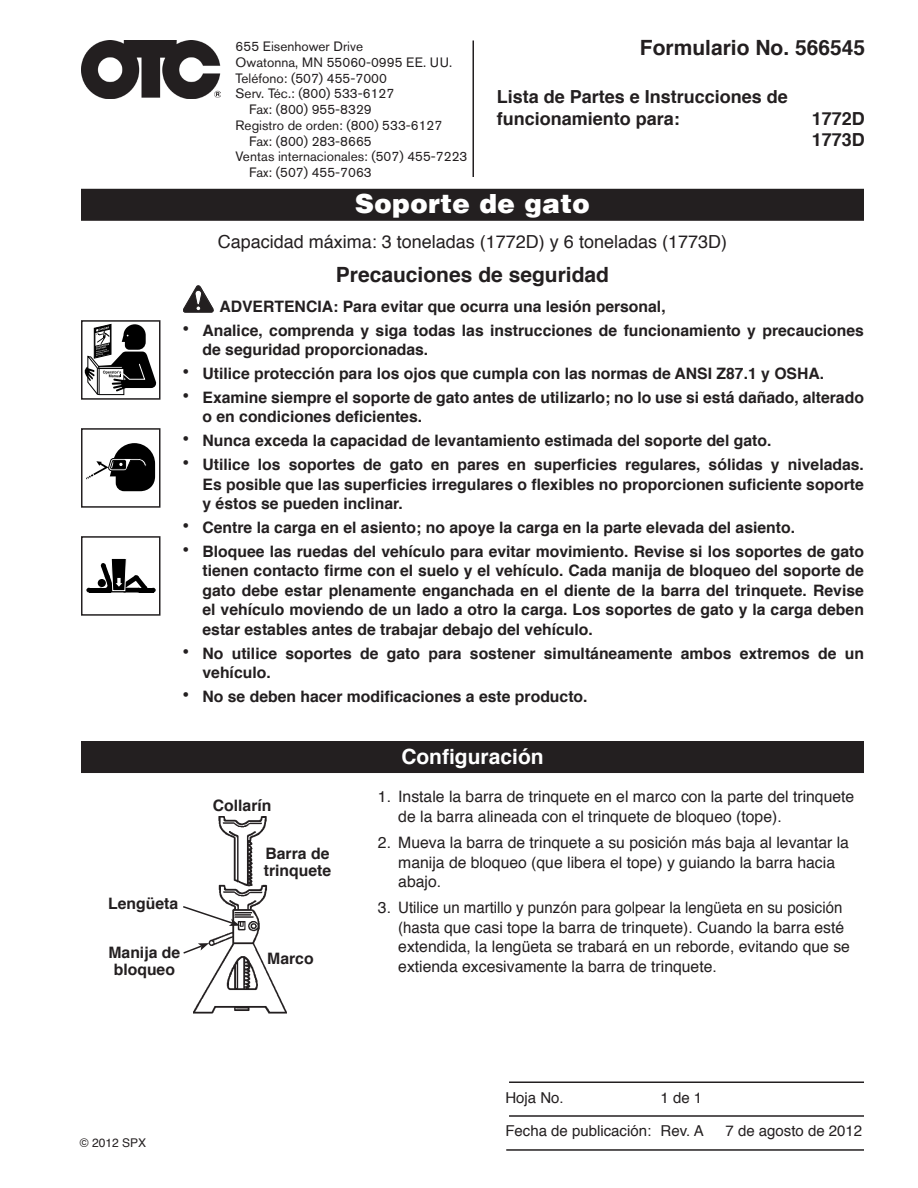
<style>
.page{position:relative;width:918px;height:1188px;background:#fff}
.page>*{position:absolute;margin:0;border:0;box-sizing:border-box;transform-origin:0 0}
.Headline{font:900 27px "Helvetica";color:#fff}
.Subhead_1{font:700 21px "Helvetica";color:#231f20}
.Subhead_1-2{font:700 21px "Helvetica";color:#fff}
.t1{font:700 18px/21.6px "Helvetica";color:#231f20}
.t2{font:18px "Helvetica";color:#231f20}
.Warnings{font:700 15.75px/19.5px "Helvetica";color:#231f20}
.t3{font:15.75px/19.5px "Helvetica";color:#231f20}
.Callouts{font:700 15.75px/16.5px "Helvetica";color:#231f20}
.t4{font:15px "Helvetica";color:#231f20}
.t5{font:13.5px "Akzidenz Grotesk BE";color:#231f20}
.t6{font:12px "Helvetica";color:#231f20}
.s1{font-size:21px}
</style>
<div class="page">
<hr style="left:509px;top:1082px;width:355px;height:1px;background:#231f20">
<hr style="left:506px;top:1149px;width:358px;height:2px;background:#231f20">
<hr style="left:509px;top:1115px;width:355px;height:2px;background:#231f20">
<div style="left:82px;top:742px;width:781px;height:30px;background:#231f20"></div>
<div style="left:81px;top:741px;width:783px;height:32px;border:2px solid #231f20"></div>
<hr style="left:472px;top:40px;width:2px;height:137px;background:#231f20">
<div style="left:82px;top:190px;width:781px;height:30px;background:#231f20"></div>
<div style="left:81px;top:189px;width:783px;height:32px;border:2px solid #231f20"></div>
<svg style="left:183px;top:286px;width:30px;height:27px"></svg>
<img style="left:194px;top:816px;width:93px;height:197px">
<svg style="left:183px;top:905px;width:57px;height:21px"></svg>
<svg style="left:183px;top:943px;width:26px;height:12px"></svg>
<div style="left:81px;top:320px;width:79px;height:80px;border:2px solid #231f20"></div>
<div style="left:81px;top:428px;width:79px;height:80px;border:2px solid #231f20"></div>
<div style="left:81px;top:536px;width:79px;height:80px;border:2px solid #231f20"></div>
<svg style="left:83px;top:324px;width:74px;height:71px"></svg>
<svg style="left:86px;top:443px;width:69px;height:48px"></svg>
<svg style="left:86px;top:588px;width:3px;height:4px"></svg>
<div style="left:89px;top:588px;width:12px;height:5px;background:#000"></div>
<svg style="left:98px;top:558px;width:58px;height:35px"></svg>
<img style="left:82px;top:41px;width:139px;height:57px">
<p class="t5" style="left:236px;top:38px;width:129px">655 Eisenhower Drive</p>
<p class="Subhead_1" style="left:640px;top:31px;width:227px">Formulario No. 566545</p>
<p class="t5" style="left:236px;top:54px;width:218px">Owatonna, MN 55060-0995 EE. UU.</p>
<p class="t5" style="left:236px;top:70px;width:153px">Teléfono: (507) 455-7000</p>
<p class="t5" style="left:236px;top:86px;width:160px">Serv. Téc.: (800) 533-6127</p>
<p class="t5" style="left:249px;top:101px;width:124px">Fax: (800) 955-8329</p>
<p class="t5" style="left:236px;top:117px;width:208px">Registro de orden: (800) 533-6127</p>
<p class="t5" style="left:249px;top:133px;width:124px">Fax: (800) 283-8665</p>
<p class="t5" style="left:236px;top:149px;width:233px">Ventas internacionales: (507) 455-7223</p>
<p class="t5" style="left:249px;top:164px;width:124px">Fax: (507) 455-7063</p>
<p class="t1" style="left:497px;top:86px;width:293px">Lista de Partes e Instrucciones de funcionamiento para:</p>
<p class="t1" style="left:812px;top:108px;width:55px">1772D</p>
<p class="t1" style="left:812px;top:129px;width:55px">1773D</p>
<p class="Headline" style="left:355px;top:187px;width:237px">Soporte de gato</p>
<p class="t2" style="left:218px;top:228px;width:511px">Capacidad máxima: 3 toneladas (1772D) y 6 toneladas (1773D)</p>
<p class="Subhead_1" style="left:336px;top:257px;width:275px">Precauciones de seguridad</p>
<p class="Warnings" style="left:219px;top:297px;width:448px">ADVERTENCIA: Para evitar que ocurra una lesión personal,</p>
<p class="Warnings" style="left:202px;top:321px;width:663px;text-indent:-20px"><span class="s1">•</span> Analice, comprenda y siga todas las instrucciones de funcionamiento y precauciones de seguridad proporcionadas.</p>
<p class="Warnings" style="left:182px;top:364px;width:643px"><span class="s1">•</span> Utilice protección para los ojos que cumpla con las normas de ANSI Z87.1 y OSHA.</p>
<p class="Warnings" style="left:202px;top:388px;width:663px;text-indent:-20px"><span class="s1">•</span> Examine siempre el soporte de gato antes de utilizarlo; no lo use si está dañado, alterado o en condiciones deficientes.</p>
<p class="Warnings" style="left:182px;top:431px;width:591px"><span class="s1">•</span> Nunca exceda la capacidad de levantamiento estimada del soporte del gato.</p>
<p class="Warnings" style="left:202px;top:455px;width:663px;text-align:justify;text-indent:-20px"><span class="s1">•</span> Utilice los soportes de gato en pares en superficies regulares, sólidas y niveladas.<br>Es posible que las superficies irregulares o flexibles no proporcionen suficiente soporte y éstos se pueden inclinar.</p>
<p class="Warnings" style="left:182px;top:518px;width:614px"><span class="s1">•</span> Centre la carga en el asiento; no apoye la carga en la parte elevada del asiento.</p>
<p class="Warnings" style="left:202px;top:542px;width:663px;text-align:justify;text-indent:-20px"><span class="s1">•</span> Bloquee las ruedas del vehículo para evitar movimiento. Revise si los soportes de gato tienen contacto firme con el suelo y el vehículo. Cada manija de bloqueo del soporte de gato debe estar plenamente enganchada en el diente de la barra del trinquete. Revise el vehículo moviendo de un lado a otro la carga. Los soportes de gato y la carga deben estar estables antes de trabajar debajo del vehículo.</p>
<p class="Warnings" style="left:202px;top:644px;width:663px;text-indent:-20px"><span class="s1">•</span> No utilice soportes de gato para sostener simultáneamente ambos extremos de un vehículo.</p>
<p class="Warnings" style="left:182px;top:687px;width:407px"><span class="s1">•</span> No se deben hacer modificaciones a este producto.</p>
<p class="Subhead_1-2" style="left:401px;top:740px;width:144px">Configuración</p>
<p class="Callouts" style="left:213px;top:797px;width:60px">Collarín</p>
<p class="t3" style="left:398px;top:788px;width:458px;text-indent:-20px">1. Instale la barra de trinquete en el marco con la parte del trinquete de la barra alineada con el trinquete de bloqueo (tope).</p>
<p class="t3" style="left:398px;top:833px;width:452px;text-indent:-20px">2. Mueva la barra de trinquete a su posición más baja al levantar la manija de bloqueo (que libera el tope) y guiando la barra hacia abajo.</p>
<p class="t3" style="left:398px;top:899px;width:453px;text-indent:-20px">3. Utilice un martillo y punzón para golpear la lengüeta en su posición (hasta que casi tope la barra de trinquete). Cuando la barra esté extendida, la lengüeta se trabará en un reborde, evitando que se extienda excesivamente la barra de trinquete.</p>
<p class="Callouts" style="left:264px;top:845px;width:69px">Barra de trinquete</p>
<p class="Callouts" style="left:108px;top:895px;width:72px">Lengüeta</p>
<p class="Callouts" style="left:108px;top:944px;width:73px;text-align:center">Manija de bloqueo</p>
<p class="Callouts" style="left:267px;top:950px;width:48px">Marco</p>
<p class="t6" style="left:80px;top:1134px;width:68px">© 2012 SPX</p>
<p class="t4" style="left:505px;top:1086px;width:60px">Hoja No.</p>
<p class="t4" style="left:661px;top:1086px;width:43px">1 de 1</p>
<p class="t4" style="left:505px;top:1119px;width:200px">Fecha de publicación: Rev. A</p>
<p class="t4" style="left:726px;top:1119px;width:138px">7 de agosto de 2012</p>
</div>
